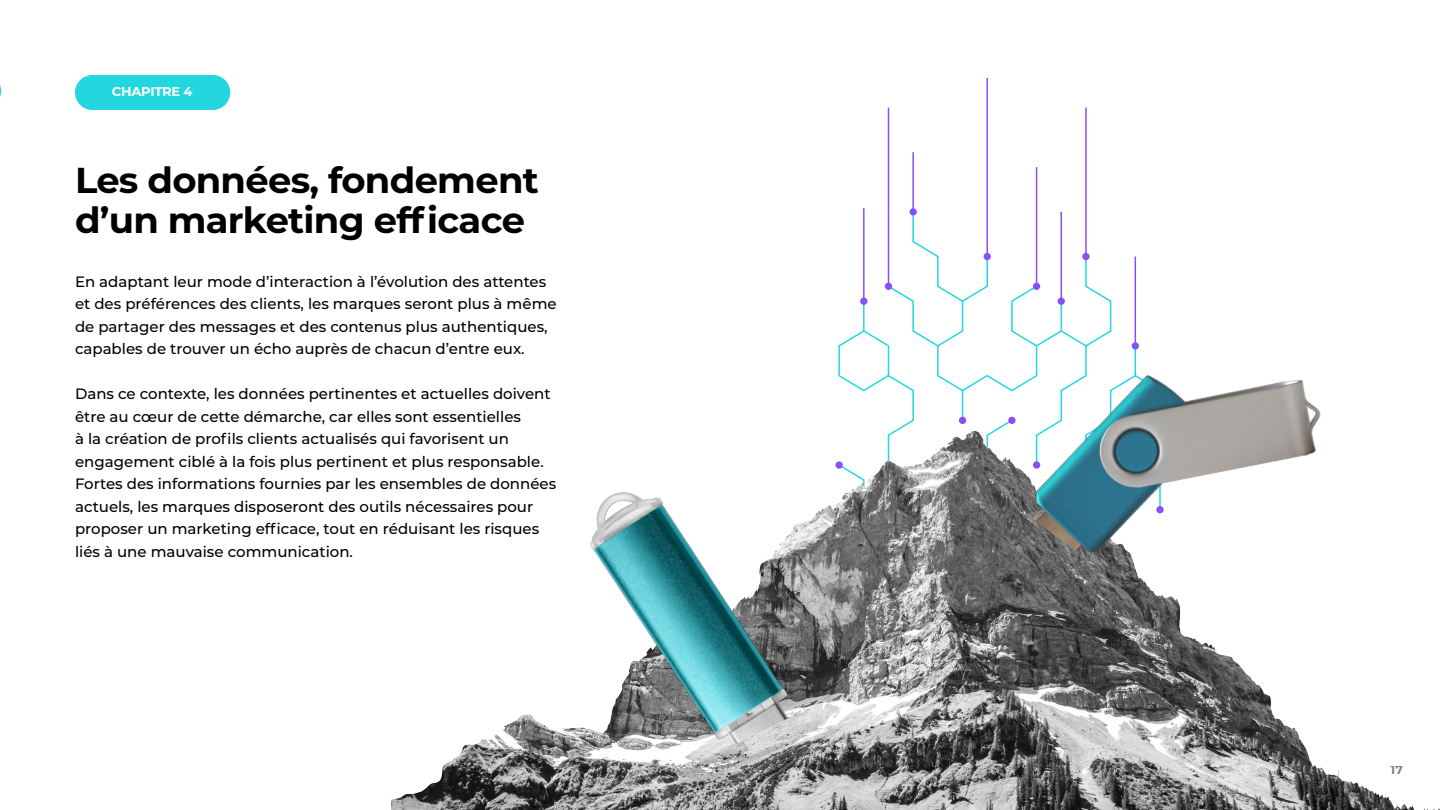
<style>
.page{position:relative;width:1440px;height:810px;background:#fff}
.page>*{position:absolute;margin:0;border:0;box-sizing:border-box;transform-origin:0 0}
.t1{font:700 36px/40.5px "Montserrat";letter-spacing:-.02em;color:#000}
.t2{font:500 15px/22.5px "Montserrat";color:#000}
.t3{font:700 12.75px "Montserrat";letter-spacing:-.02em;color:#fff}
.t4{font:700 12px "Montserrat";color:#000}
</style>
<div class="page">
<svg style="left:838px;top:210px;width:299px;height:208px"></svg>
<div style="left:910px;top:208px;width:7px;height:7px;background:#874ff5;border-radius:50%"></div>
<div style="left:984px;top:253px;width:7px;height:7px;background:#874ff5;border-radius:50%"></div>
<div style="left:1033px;top:283px;width:7px;height:7px;background:#874ff5;border-radius:50%"></div>
<div style="left:885px;top:283px;width:7px;height:7px;background:#874ff5;border-radius:50%"></div>
<div style="left:860px;top:298px;width:7px;height:7px;background:#874ff5;border-radius:50%"></div>
<div style="left:1058px;top:298px;width:7px;height:7px;background:#874ff5;border-radius:50%"></div>
<div style="left:1082px;top:253px;width:8px;height:7px;background:#874ff5;border-radius:50%"></div>
<hr style="left:1135px;top:257px;width:1px;height:89px;background:#874ff5">
<hr style="left:1085px;top:108px;width:2px;height:149px;background:#874ff5">
<hr style="left:1061px;top:212px;width:1px;height:89px;background:#874ff5">
<hr style="left:1036px;top:167px;width:1px;height:119px;background:#874ff5">
<hr style="left:986px;top:78px;width:2px;height:179px;background:#874ff5">
<hr style="left:912px;top:152px;width:2px;height:60px;background:#874ff5">
<hr style="left:888px;top:108px;width:1px;height:178px;background:#874ff5">
<hr style="left:863px;top:208px;width:2px;height:93px;background:#874ff5">
<img style="left:392px;top:418px;width:1048px;height:392px">
<svg style="left:0;top:85px;width:1px;height:12px"></svg>
<img style="left:562px;top:458px;width:242px;height:292px">
<img style="left:951px;top:299px;width:396px;height:263px">
<div style="left:75px;top:75px;width:155px;height:35px;background:#24d6e0;border-radius:18px"></div>
<p class="t3" style="left:112px;top:83px;width:82px">CHAPITRE 4</p>
<h1 class="t1" style="left:75px;top:158px;width:465px">Les données, fondement d’un marketing efficace</h1>
<p class="t2" style="left:75px;top:270px;width:483px">En adaptant leur mode d’interaction à l’évolution des attentes et des préférences des clients, les marques seront plus à même de partager des messages et des contenus plus authentiques, capables de trouver un écho auprès de chacun d’entre eux.</p>
<p class="t2" style="left:75px;top:382px;width:483px">Dans ce contexte, les données pertinentes et actuelles doivent être au cœur de cette démarche, car elles sont essentielles<br>à la création de profils clients actualisés qui favorisent un engagement ciblé à la fois plus pertinent et plus responsable.<br>Fortes des informations fournies par les ensembles de données actuels, les marques disposeront des outils nécessaires pour proposer un marketing efficace, tout en réduisant les risques liés à une mauvaise communication.</p>
<p class="t4" style="left:1391px;top:762px;width:14px">17</p>
</div>
